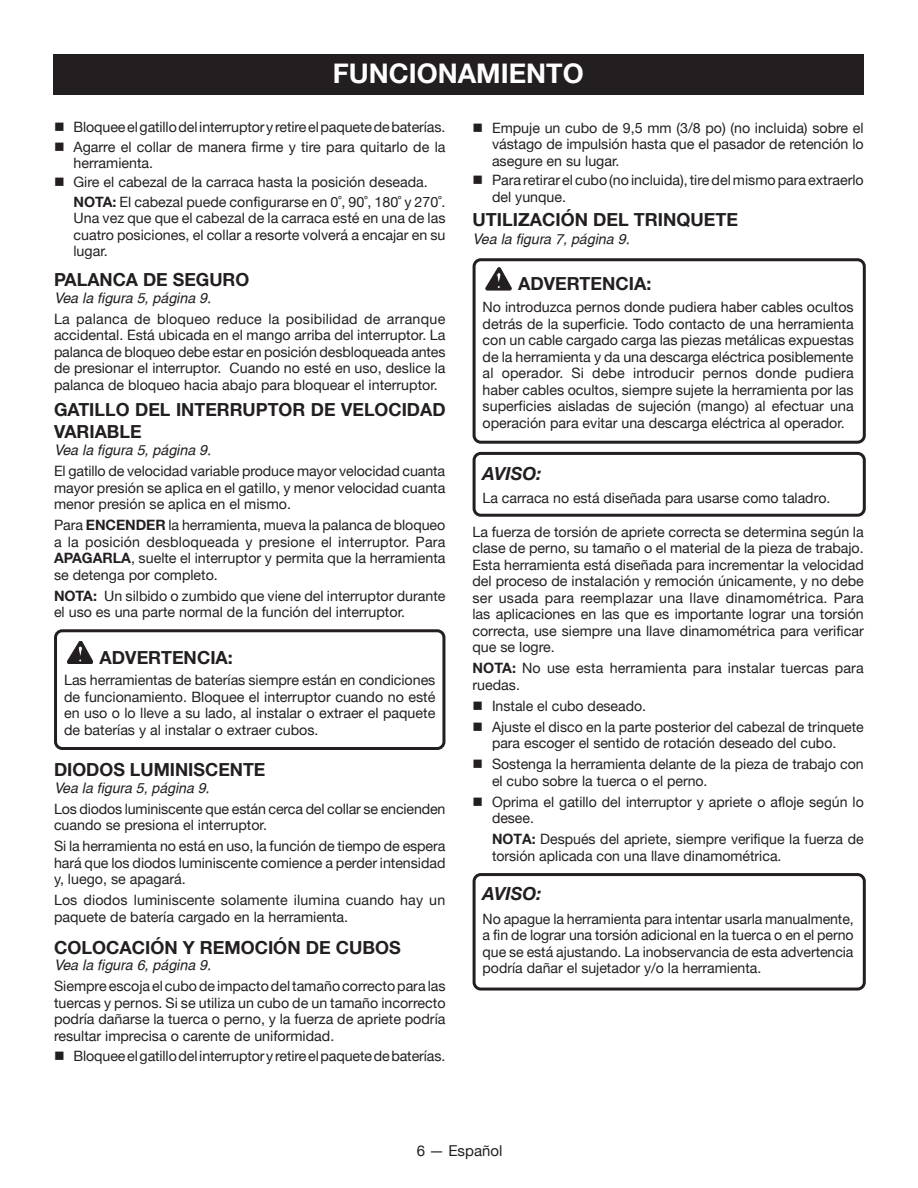
<style>
.page{position:relative;width:918px;height:1188px;background:#fff}
.page>*{position:absolute;margin:0;border:0;box-sizing:border-box;transform-origin:0 0}
.HEADING{font:700 27px "Helvetica Neue";color:#fff}
.Heading_no_space{font:700 18px/21.6px "Helvetica Neue";color:#231f20}
.Warning{font:700 18px "Helvetica Neue";color:#231f20}
.Warning-2{font:italic 700 18px "Helvetica Neue";color:#231f20}
.t1{font:15px "Helvetica Neue";color:#231f20}
.Warning_Text{font:14.25px/16.5px "Helvetica Neue";color:#231f20;text-align:justify}
.bullets{font:14.25px/16.5px "Helvetica Neue";color:#231f20}
.see_figure{font:italic 14.25px "Helvetica";color:#231f20}
.Body_text{font:14.25px/16.5px "Helvetica Neue";color:#231f20}
.s1{font-weight:700}
</style>
<div class="page">
<div style="left:54px;top:629px;width:391px;height:121px;border:3px solid #231f20;border-radius:7px"></div>
<svg style="left:67px;top:641px;width:26px;height:23px"></svg>
<svg style="left:486px;top:268px;width:25px;height:22px"></svg>
<div style="left:473px;top:258px;width:393px;height:186px;border:3px solid #231f20;border-radius:7px"></div>
<div style="left:473px;top:452px;width:393px;height:65px;border:3px solid #231f20;border-radius:7px"></div>
<div style="left:473px;top:873px;width:393px;height:118px;border:3px solid #231f20;border-radius:7px"></div>
<div style="left:53px;top:54px;width:811px;height:40px;background:#231f20"></div>
<p class="HEADING" style="left:333px;top:56px;width:252px">FUNCIONAMIENTO</p>
<p class="Warning_Text" style="left:54px;top:119px;width:393px">■ Bloquee el gatillo del interruptor y retire el paquete de baterías.</p>
<p class="Warning_Text" style="left:74px;top:138px;width:374px;text-indent:-20px">■ Agarre el collar de manera firme y tire para quitarlo de la herramienta.</p>
<p class="Warning_Text" style="left:54px;top:174px;width:375px">■ Gire el cabezal de la carraca hasta la posición deseada.</p>
<p class="Warning_Text" style="left:74px;top:193px;width:374px"><span class="s1">NOTA:</span> El cabezal puede configurarse en 0˚, 90˚, 180˚ y 270˚.<br>Una vez que que el cabezal de la carraca esté en una de las cuatro posiciones, el collar a resorte volverá a encajar en su lugar.</p>
<p class="Heading_no_space" style="left:54px;top:269px;width:197px">PALANCA DE SEGURO</p>
<p class="see_figure" style="left:54px;top:290px;width:159px">Vea la figura 5, página 9.</p>
<p class="Warning_Text" style="left:54px;top:310px;width:393px">La palanca de bloqueo reduce la posibilidad de arranque accidental. Está ubicada en el mango arriba del interruptor. La palanca de bloqueo debe estar en posición desbloqueada antes de presionar el interruptor. Cuando no esté en uso, deslice la palanca de bloqueo hacia abajo para bloquear el interruptor.</p>
<p class="Heading_no_space" style="left:54px;top:398px;width:393px">GATILLO DEL INTERRUPTOR DE VELOCIDAD<br>VARIABLE</p>
<p class="see_figure" style="left:54px;top:442px;width:159px">Vea la figura 5, página 9.</p>
<p class="Warning_Text" style="left:54px;top:463px;width:393px">El gatillo de velocidad variable produce mayor velocidad cuanta mayor presión se aplica en el gatillo, y menor velocidad cuanta menor presión se aplica en el mismo.</p>
<p class="Warning_Text" style="left:54px;top:517px;width:393px">Para <span class="s1">ENCENDER</span> la herramienta, mueva la palanca de bloqueo a la posición desbloqueada y presione el interruptor. Para <span class="s1">APAGARLA</span>, suelte el interruptor y permita que la herramienta se detenga por completo.</p>
<p class="Body_text" style="left:54px;top:587px;width:393px"><span class="s1">NOTA:</span> Un silbido o zumbido que viene del interruptor durante el uso es una parte normal de la función del interruptor.</p>
<p class="Warning" style="left:100px;top:646px;width:135px">ADVERTENCIA:</p>
<p class="Warning_Text" style="left:64px;top:672px;width:373px">Las herramientas de baterías siempre están en condiciones de funcionamiento. Bloquee el interruptor cuando no esté en uso o lo lleve a su lado, al instalar o extraer el paquete de baterías y al instalar o extraer cubos.</p>
<p class="Heading_no_space" style="left:54px;top:759px;width:213px">DIODOS LUMINISCENTE</p>
<p class="see_figure" style="left:54px;top:779px;width:157px">Vea la figura 5, página 9.</p>
<p class="Warning_Text" style="left:54px;top:800px;width:393px">Los diodos luminiscente que están cerca del collar se encienden cuando se presiona el interruptor.</p>
<p class="Warning_Text" style="left:54px;top:838px;width:393px">Si la herramienta no está en uso, la función de tiempo de espera hará que los diodos luminiscente comience a perder intensidad y, luego, se apagará.</p>
<p class="Warning_Text" style="left:54px;top:892px;width:393px">Los diodos luminiscente solamente ilumina cuando hay un paquete de batería cargado en la herramienta.</p>
<p class="Heading_no_space" style="left:54px;top:936px;width:348px">COLOCACIÓN Y REMOCIÓN DE CUBOS</p>
<p class="see_figure" style="left:54px;top:957px;width:159px">Vea la figura 6, página 9.</p>
<p class="Warning_Text" style="left:54px;top:978px;width:393px">Siempre escoja el cubo de impacto del tamaño correcto para las tuercas y pernos. Si se utiliza un cubo de un tamaño incorrecto podría dañarse la tuerca o perno, y la fuerza de apriete podría resultar imprecisa o carente de uniformidad.</p>
<p class="Warning_Text" style="left:54px;top:1047px;width:393px">■ Bloquee el gatillo del interruptor y retire el paquete de baterías.</p>
<p class="Warning_Text" style="left:492px;top:119px;width:373px;text-indent:-20px">■ Empuje un cubo de 9,5 mm (3/8 po) (no incluida) sobre el vástago de impulsión hasta que el pasador de retención lo asegure en su lugar.</p>
<p class="Warning_Text" style="left:492px;top:172px;width:373px;text-indent:-20px">■ Para retirar el cubo (no incluida), tire del mismo para extraerlo del yunque.</p>
<p class="Heading_no_space" style="left:472px;top:208px;width:267px">UTILIZACIÓN DEL TRINQUETE</p>
<p class="see_figure" style="left:472px;top:231px;width:159px">Vea la figura 7, página 9.</p>
<p class="Warning" style="left:518px;top:273px;width:135px">ADVERTENCIA:</p>
<p class="Warning_Text" style="left:483px;top:298px;width:373px">No introduzca pernos donde pudiera haber cables ocultos detrás de la superficie. Todo contacto de una herramienta con un cable cargado carga las piezas metálicas expuestas de la herramienta y da una descarga eléctrica posiblemente al operador. Si debe introducir pernos donde pudiera haber cables ocultos, siempre sujete la herramienta por las superficies aisladas de sujeción (mango) al efectuar una operación para evitar una descarga eléctrica al operador.</p>
<p class="Warning-2" style="left:483px;top:462px;width:61px">AVISO:</p>
<p class="Warning_Text" style="left:483px;top:490px;width:349px">La carraca no está diseñada para usarse como taladro.</p>
<p class="Warning_Text" style="left:472px;top:523px;width:393px">La fuerza de torsión de apriete correcta se determina según la clase de perno, su tamaño o el material de la pieza de trabajo.<br>Esta herramienta está diseñada para incrementar la velocidad del proceso de instalación y remoción únicamente, y no debe ser usada para reemplazar una llave dinamométrica. Para las aplicaciones en las que es importante lograr una torsión correcta, use siempre una llave dinamométrica para verificar que se logre.</p>
<p class="Warning_Text" style="left:472px;top:660px;width:393px"><span class="s1">NOTA:</span> No use esta herramienta para instalar tuercas para ruedas.</p>
<p class="bullets" style="left:472px;top:697px;width:175px">■ Instale el cubo deseado.</p>
<p class="bullets" style="left:472px;top:718px;width:393px;text-align:center">■ Ajuste el disco en la parte posterior del cabezal de trinquete para escoger el sentido de rotación deseado del cubo.</p>
<p class="bullets" style="left:492px;top:756px;width:373px;text-indent:-20px">■ Sostenga la herramienta delante de la pieza de trabajo con el cubo sobre la tuerca o el perno.</p>
<p class="bullets" style="left:492px;top:793px;width:373px;text-indent:-20px">■ Oprima el gatillo del interruptor y apriete o afloje según lo desee.</p>
<p class="bullets" style="left:492px;top:831px;width:373px"><span class="s1">NOTA:</span> Después del apriete, siempre verifique la fuerza de torsión aplicada con una llave dinamométrica.</p>
<p class="Warning-2" style="left:483px;top:883px;width:61px">AVISO:</p>
<p class="Warning_Text" style="left:483px;top:910px;width:373px">No apague la herramienta para intentar usarla manualmente, a fin de lograr una torsión adicional en la tuerca o en el perno que se está ajustando. La inobservancia de esta advertencia podría dañar el sujetador y/o la herramienta.</p>
<p class="t1" style="left:417px;top:1142px;width:87px">6 — Español</p>
</div>
